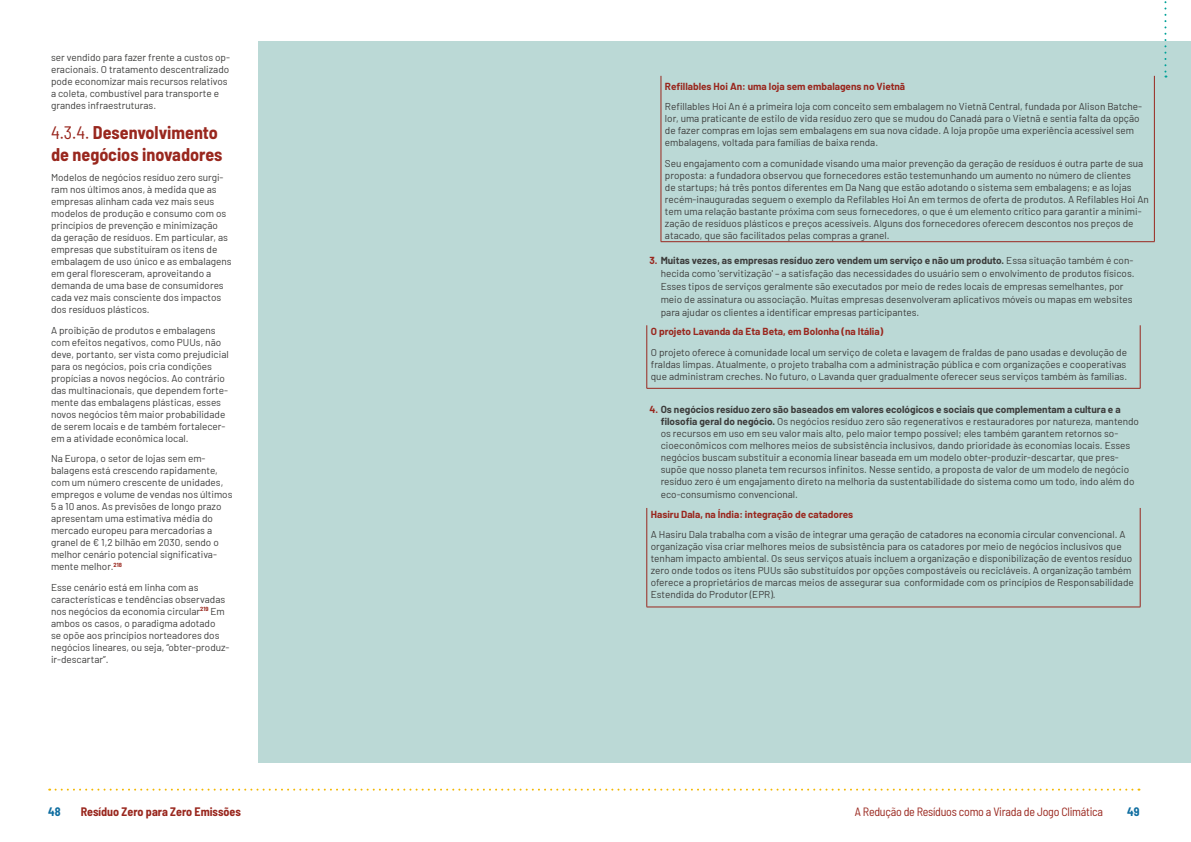
<style>
.page{position:relative;width:1191px;height:842px;background:#fff}
.page>*{position:absolute;margin:0;border:0;box-sizing:border-box;transform-origin:0 0}
.t1{font:700 semi-condensed 18px/21.6px "Barlow";color:#99271e}
.t2{font:semi-condensed 12px "Barlow";letter-spacing:-.02em;color:#99271e}
.t3{font:700 semi-condensed 12px "Barlow";color:#99271e}
.t4{font:700 semi-condensed 12px "Barlow";color:#0e6da0}
.t5{font:10px/12px "Barlow";color:#3c3c3b}
.t6{font:700 10px "Barlow";color:#99271e}
.s1{font-weight:400}
.s2{font-weight:700;color:#99271e}
.s3{font-weight:700}
</style>
<div class="page">
<div style="left:258px;top:41px;width:933px;height:722px;background:#bbd9d6"></div>
<hr style="left:660px;top:76px;width:1px;height:165px;background:#99271e">
<hr style="left:1154px;top:76px;width:1px;height:165px;background:#99271e">
<hr style="left:660px;top:241px;width:494px;height:1px;background:#99271e">
<hr style="left:646px;top:325px;width:1px;height:63px;background:#99271e">
<hr style="left:1140px;top:325px;width:1px;height:63px;background:#99271e">
<hr style="left:646px;top:388px;width:494px;height:1px;background:#99271e">
<hr style="left:646px;top:508px;width:1px;height:99px;background:#99271e">
<hr style="left:1140px;top:508px;width:1px;height:99px;background:#99271e">
<hr style="left:646px;top:607px;width:494px;height:1px;background:#99271e">
<svg style="left:1164px;top:1px;width:2px;height:77px"></svg>
<svg style="left:49px;top:789px;width:1083px;height:2px"></svg>
<p class="t5" style="left:51px;top:51px;width:180px">ser vendido para fazer frente a custos op&shy;eracionais. O tratamento descentralizado pode economizar mais recursos relativos a coleta, combustível para transporte e grandes infraestruturas.</p>
<h1 class="t1" style="left:51px;top:121px;width:173px"><span class="s1">4.3.4.</span> Desenvolvimento de negócios inovadores</h1>
<p class="t5" style="left:51px;top:171px;width:182px">Modelos de negócios resíduo zero surgi&shy;ram nos últimos anos, à medida que as empresas alinham cada vez mais seus modelos de produção e consumo com os princípios de prevenção e minimização<br>da geração de resíduos. Em particular, as empresas que substituíram os itens de embalagem de uso único e as embalagens em geral floresceram, aproveitando a demanda de uma base de consumidores cada vez mais consciente dos impactos dos resíduos plásticos.</p>
<p class="t5" style="left:51px;top:323px;width:179px">A proibição de produtos e embalagens com efeitos negativos, como PUUs, não deve, portanto, ser vista como prejudicial para os negócios, pois cria condições propícias a novos negócios. Ao contrário das multinacionais, que dependem forte&shy;mente das embalagens plásticas, esses novos negócios têm maior probabilidade de serem locais e de também fortalecer&shy;em a atividade econômica local.</p>
<p class="t5" style="left:51px;top:452px;width:183px">Na Europa, o setor de lojas sem em&shy;balagens está crescendo rapidamente, com um número crescente de unidades, empregos e volume de vendas nos últimos 5 a 10 anos. As previsões de longo prazo apresentam uma estimativa média do mercado europeu para mercadorias a granel de € 1,2 bilhão em 2030, sendo o melhor cenário potencial significativa&shy;mente melhor.<sup>218</sup></p>
<p class="t5" style="left:51px;top:580px;width:180px">Esse cenário está em linha com as características e tendências observadas nos negócios da economia circular<sup>219</sup> Em ambos os casos, o paradigma adotado<br>se opõe aos princípios norteadores dos negócios lineares, ou seja, “obter-produz&shy;ir-descartar”.</p>
<p class="t6" style="left:665px;top:79px;width:242px">Refillables Hoi An: uma loja sem embalagens no Vietnã</p>
<p class="t5" style="left:665px;top:100px;width:478px">Refillables Hoi An é a primeira loja com conceito sem embalagem no Vietnã Central, fundada por Alison Batche&shy;lor, uma praticante de estilo de vida resíduo zero que se mudou do Canadá para o Vietnã e sentia falta da opção de fazer compras em lojas sem embalagens em sua nova cidade. A loja propõe uma experiência acessível sem embalagens, voltada para famílias de baixa renda.</p>
<p class="t5" style="left:665px;top:156px;width:485px">Seu engajamento com a comunidade visando uma maior prevenção da geração de resíduos é outra parte de sua proposta: a fundadora observou que fornecedores estão testemunhando um aumento no número de clientes<br>de startups; há três pontos diferentes em Da Nang que estão adotando o sistema sem embalagens; e as lojas recém-inauguradas seguem o exemplo da Refilables Hoi An em termos de oferta de produtos. A Refilables Hoi An tem uma relação bastante próxima com seus fornecedores, o que é um elemento crítico para garantir a minimi&shy;zação de resíduos plásticos e preços acessíveis. Alguns dos fornecedores oferecem descontos nos preços de atacado, que são facilitados pelas compras a granel.</p>
<p class="t5" style="left:660px;top:253px;width:475px;line-height:13px;text-indent:-11px"><span class="s2">3.</span> <span class="s3">Muitas vezes, as empresas resíduo zero vendem um serviço e não um produto.</span> Essa situação também é con&shy;hecida como 'servitização' – a satisfação das necessidades do usuário sem o envolvimento de produtos físicos.<br>Esses tipos de serviços geralmente são executados por meio de redes locais de empresas semelhantes, por meio de assinatura ou associação. Muitas empresas desenvolveram aplicativos móveis ou mapas em websites para ajudar os clientes a identificar empresas participantes.</p>
<p class="t6" style="left:651px;top:324px;width:234px">O projeto Lavanda da Eta Beta, em Bolonha (na Itália)</p>
<p class="t5" style="left:651px;top:345px;width:478px;text-align:justify">O projeto oferece à comunidade local um serviço de coleta e lavagem de fraldas de pano usadas e devolução de fraldas limpas. Atualmente, o projeto trabalha com a administração pública e com organizações e cooperativas que administram creches. No futuro, o Lavanda quer gradualmente oferecer seus serviços também às famílias.</p>
<p class="t5" style="left:660px;top:403px;width:480px;text-indent:-11px"><span class="s2">4.</span> <span class="s3">Os negócios resíduo zero são baseados em valores ecológicos e sociais que complementam a cultura e a filosofia geral do negócio.</span> Os negócios resíduo zero são regenerativos e restauradores por natureza, mantendo os recursos em uso em seu valor mais alto, pelo maior tempo possível; eles também garantem retornos so&shy;cioeconômicos com melhores meios de subsistência inclusivos, dando prioridade às economias locais. Esses negócios buscam substituir a economia linear baseada em um modelo obter-produzir-descartar, que pres&shy;supõe que nosso planeta tem recursos infinitos. Nesse sentido, a proposta de valor de um modelo de negócio resíduo zero é um engajamento direto na melhoria da sustentabilidade do sistema como um todo, indo além do</p>
<p class="t5" style="left:660px;top:488px;width:139px">eco-consumismo convencional.</p>
<p class="t6" style="left:651px;top:507px;width:204px">Hasiru Dala, na Índia: integração de catadores</p>
<p class="t5" style="left:651px;top:528px;width:484px">A Hasiru Dala trabalha com a visão de integrar uma geração de catadores na economia circular convencional. A organização visa criar melhores meios de subsistência para os catadores por meio de negócios inclusivos que tenham impacto ambiental. Os seus serviços atuais incluem a organização e disponibilização de eventos resíduo zero onde todos os itens PUUs são substituídos por opções compostáveis ou recicláveis. A organização também oferece a proprietários de marcas meios de assegurar sua conformidade com os princípios de Responsabilidade Estendida do Produtor (EPR).</p>
<p class="t4" style="left:48px;top:803px;width:14px">48</p>
<p class="t3" style="left:81px;top:803px;width:161px">Resíduo Zero para Zero Emissões</p>
<p class="t2" style="left:855px;top:803px;width:250px">A Redução de Resíduos como a Virada de Jogo Climática</p>
<p class="t4" style="left:1127px;top:803px;width:14px">49</p>
</div>
